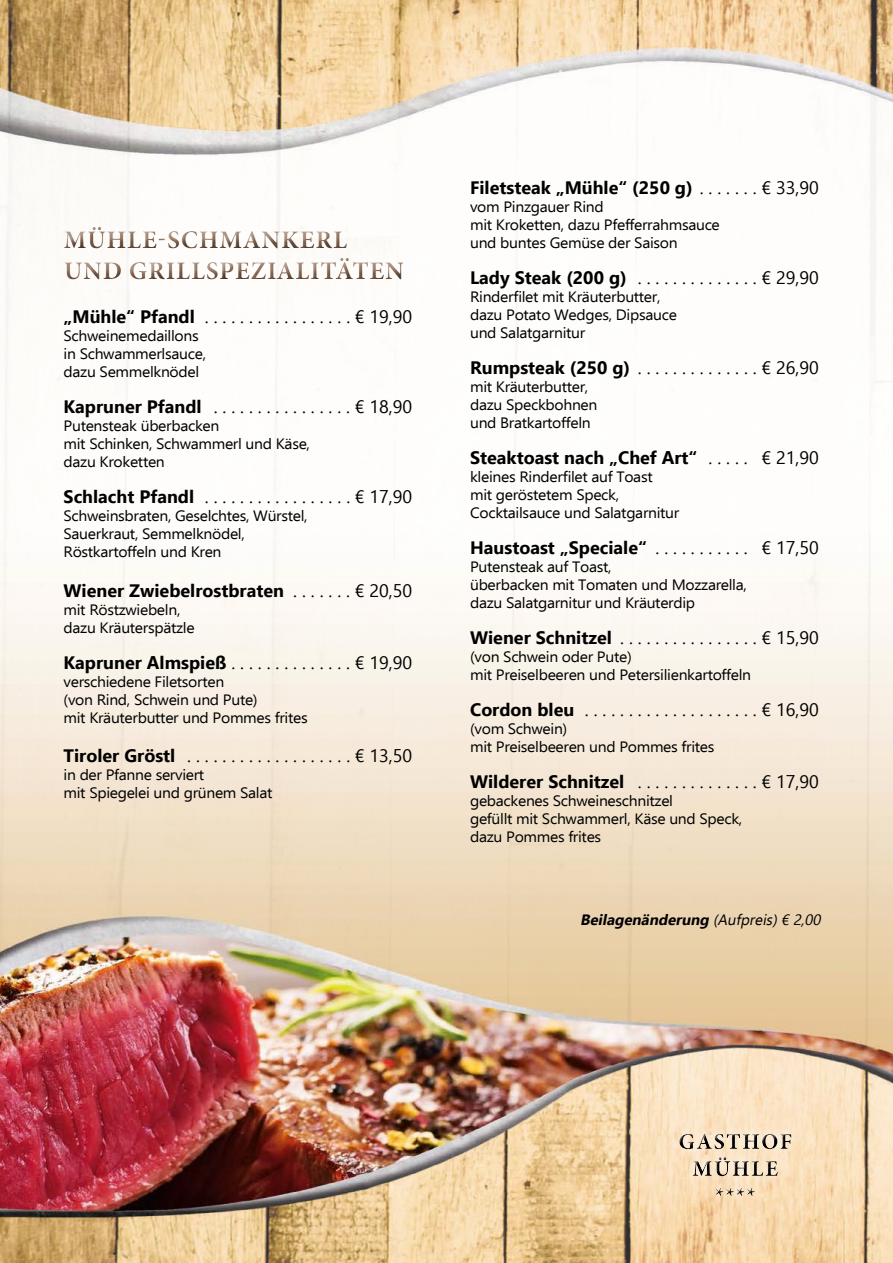
<style>
.page{position:relative;width:893px;height:1263px;background:#fff}
.page>*{position:absolute;margin:0;border:0;box-sizing:border-box;transform-origin:0 0}
.t1{font:700 25.5px/30.6px "Minion Pro";letter-spacing:.03em;color:#886751}
.t2{font:18px "Ebrima";color:#000}
.t3{font:700 18px "Ebrima";color:#000}
.t4{font:15px/18px "Ebrima";letter-spacing:-.02em;color:#000;scale:1.05 1}
.t5{font:italic 700 15px "Ebrima";color:#000}
.s1{font-weight:700}
.s2{font-weight:400}
</style>
<div class="page">
<img style="left:0;top:0;width:893px;height:1263px">
<svg style="left:670px;top:1124px;width:131px;height:81px;fill:#fae1bc"></svg>
<div style="left:675px;top:1129px;width:120px;height:69px;background:#fff;opacity:.75"></div>
<div style="left:677px;top:1132px;width:119px;height:68px;background:#000;opacity:.75"></div>
<div style="left:59px;top:220px;width:355px;height:70px;background:#000;opacity:.75"></div>
<h1 class="t1" style="left:64px;top:224px;width:342px">MÜHLE-SCHMANKERL<br>UND GRILLSPEZIALITÄTEN</h1>
<p class="t2" style="left:64px;top:303px;width:350px"><span class="s1">„Mühle“ Pfandl</span> . . . . . . . . . . . . . . . . € 19,90</p>
<p class="t4" style="left:64px;top:326px;width:137px">Schweinemedaillons in Schwammerlsauce, dazu Semmelknödel</p>
<p class="t2" style="left:64px;top:393px;width:350px"><span class="s1">Kapruner Pfandl</span> . . . . . . . . . . . . . . . € 18,90</p>
<p class="t4" style="left:64px;top:416px;width:236px">Putensteak überbacken<br>mit Schinken, Schwammerl und Käse, dazu Kroketten</p>
<p class="t2" style="left:64px;top:483px;width:350px"><span class="s1">Schlacht Pfandl</span> . . . . . . . . . . . . . . . . € 17,90</p>
<p class="t4" style="left:64px;top:506px;width:234px">Schweinsbraten, Geselchtes, Würstel,<br>Sauerkraut, Semmelknödel,<br>Röstkartoffeln und Kren</p>
<p class="t3" style="left:64px;top:576px;width:350px">Wiener Zwiebelrostbraten <span class="s2">. . . . . . € 20,50</span></p>
<p class="t4" style="left:64px;top:600px;width:126px">mit Röstzwiebeln, dazu Kräuterspätzle</p>
<p class="t2" style="left:64px;top:649px;width:350px"><span class="s1">Kapruner Almspieß</span> . . . . . . . . . . . . . € 19,90</p>
<p class="t4" style="left:64px;top:672px;width:234px">verschiedene Filetsorten<br>(von Rind, Schwein und Pute)<br>mit Kräuterbutter und Pommes frites</p>
<p class="t2" style="left:64px;top:743px;width:350px"><span class="s1">Tiroler Gröstl</span> . . . . . . . . . . . . . . . . . . € 13,50</p>
<p class="t4" style="left:64px;top:765px;width:200px">in der Pfanne serviert<br>mit Spiegelei und grünem Salat</p>
<p class="t3" style="left:470px;top:173px;width:350px">Filetsteak „Mühle“ (250 g) <span class="s2">. . . . . . € 33,90</span></p>
<p class="t4" style="left:470px;top:197px;width:239px">vom Pinzgauer Rind<br>mit Kroketten, dazu Pfefferrahmsauce und buntes Gemüse der Saison</p>
<p class="t2" style="left:470px;top:264px;width:350px"><span class="s1">Lady Steak (200 g)</span> . . . . . . . . . . . . . € 29,90</p>
<p class="t4" style="left:470px;top:287px;width:198px">Rinderfilet mit Kräuterbutter, dazu Potato Wedges, Dipsauce und Salatgarnitur</p>
<p class="t2" style="left:470px;top:354px;width:350px"><span class="s1">Rumpsteak (250 g)</span> . . . . . . . . . . . . . € 26,90</p>
<p class="t4" style="left:470px;top:377px;width:123px">mit Kräuterbutter, dazu Speckbohnen und Bratkartoffeln</p>
<p class="t3" style="left:470px;top:443px;width:350px">Steaktoast nach „Chef Art“ <span class="s2">. . . . . € 21,90</span></p>
<p class="t4" style="left:470px;top:467px;width:201px">kleines Rinderfilet auf Toast<br>mit geröstetem Speck,<br>Cocktailsauce und Salatgarnitur</p>
<p class="t3" style="left:470px;top:533px;width:350px">Haustoast „Speciale“ <span class="s2">. . . . . . . . . . . € 17,50</span></p>
<p class="t4" style="left:470px;top:557px;width:265px">Putensteak auf Toast,<br>überbacken mit Tomaten und Mozzarella, dazu Salatgarnitur und Kräuterdip</p>
<p class="t2" style="left:470px;top:624px;width:350px"><span class="s1">Wiener Schnitzel</span> . . . . . . . . . . . . . . . € 15,90</p>
<p class="t4" style="left:470px;top:647px;width:269px">(von Schwein oder Pute)<br>mit Preiselbeeren und Petersilienkartoffeln</p>
<p class="t2" style="left:470px;top:696px;width:350px"><span class="s1">Cordon bleu</span> . . . . . . . . . . . . . . . . . . . € 16,90</p>
<p class="t4" style="left:470px;top:719px;width:234px">(vom Schwein)<br>mit Preiselbeeren und Pommes frites</p>
<p class="t2" style="left:470px;top:768px;width:350px"><span class="s1">Wilderer Schnitzel</span> . . . . . . . . . . . . . € 17,90</p>
<p class="t4" style="left:470px;top:791px;width:261px">gebackenes Schweineschnitzel<br>gefüllt mit Schwammerl, Käse und Speck, dazu Pommes frites</p>
<p class="t5" style="left:580px;top:908px;width:246px">Beilagenänderung <span class="s2">(Aufpreis)€ 2,00</span></p>
</div>
